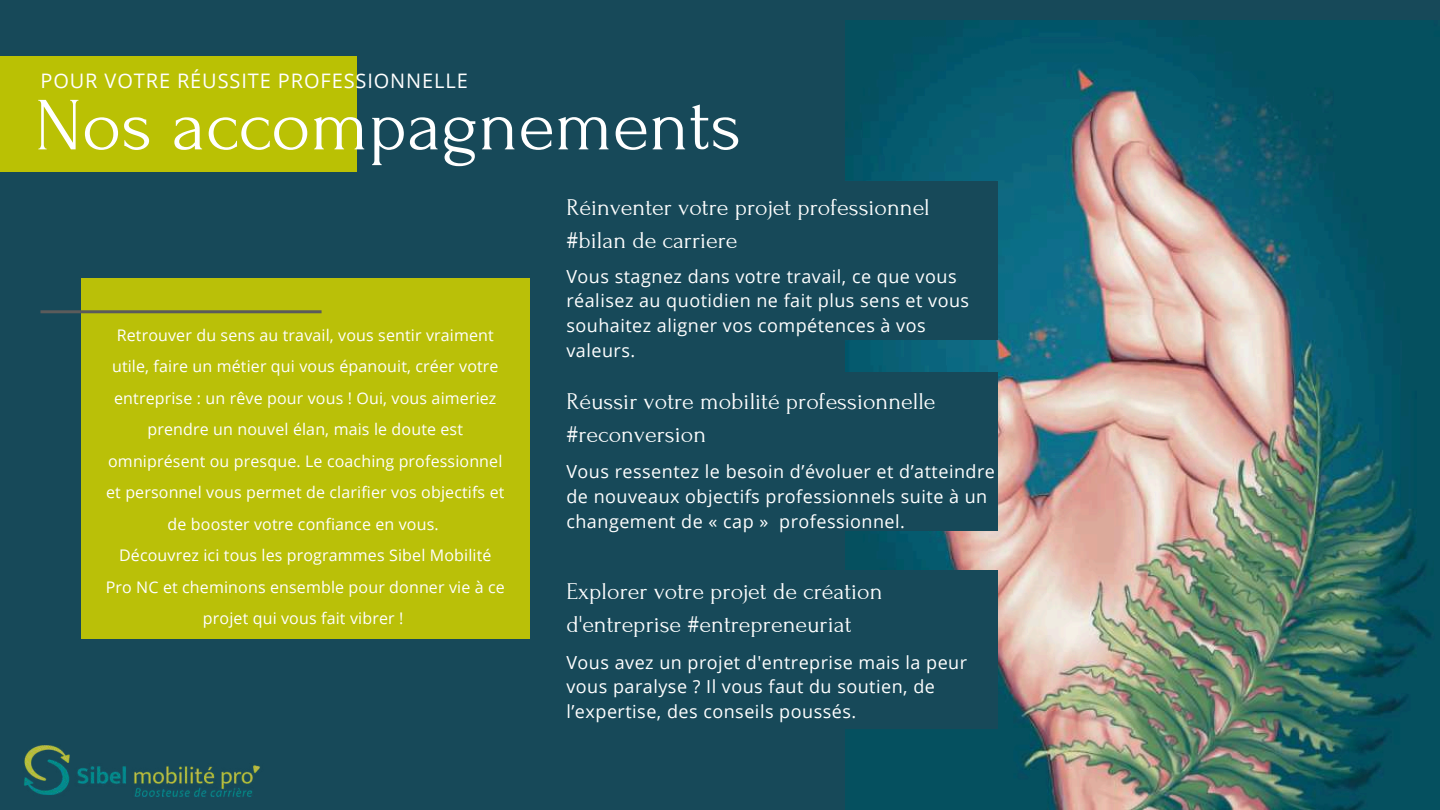
<style>
.page{position:relative;width:1440px;height:810px;background:#174959}
.page>*{position:absolute;margin:0;border:0;box-sizing:border-box;transform-origin:0 0}
.t1{font:75px "Forum";color:#fff}
.t2{font:24px/33px "Forum";color:#fff}
.t3{font:20px "Open Sans";letter-spacing:.045em;color:#fff}
.t4{font:18px/24.8px "Open Sans";letter-spacing:.025em;color:#fff}
.t5{font:16px/31.5px "Open Sans";letter-spacing:.01em;color:#fff;text-align:center}
</style>
<div class="page">
<img style="left:845px;top:21px;width:595px;height:789px">
<div style="left:603px;top:373px;width:395px;height:158px;background:#174959"></div>
<div style="left:603px;top:571px;width:395px;height:158px;background:#174959"></div>
<div style="left:603px;top:181px;width:395px;height:158px;background:#174959"></div>
<div style="left:0;top:56px;width:357px;height:116px;background:#bac104"></div>
<div style="left:81px;top:278px;width:449px;height:361px;background:#bac008"></div>
<hr style="left:40px;top:310px;width:282px;height:3px;background:#5b5b5b">
<img style="left:24px;top:745px;width:236px;height:52px">
<p class="t3" style="left:40px;top:67px;width:429px">POUR VOTRE RÉUSSITE PROFESSIONNELLE</p>
<h1 class="t1" style="left:35px;top:85px;width:708px">Nos accompagnements</h1>
<p class="t5" style="left:106px;top:319px;width:401px">Retrouver du sens au travail, vous sentir vraiment utile, faire un métier qui vous épanouit, créer votre entreprise : un rêve pour vous ! Oui, vous aimeriez prendre un nouvel élan, mais le doute est omniprésent ou presque. Le coaching professionnel et personnel vous permet de clarifier vos objectifs et de booster votre confiance en vous.<br>Découvrez ici tous les programmes Sibel Mobilité Pro NC et cheminons ensemble pour donner vie à ce projet qui vous fait vibrer !</p>
<h2 class="t2" style="left:566px;top:191px;width:365px">Réinventer votre projet professionnel #bilan de carriere</h2>
<p class="t4" style="left:566px;top:263px;width:404px">Vous stagnez dans votre travail, ce que vous réalisez au quotidien ne fait plus sens et vous souhaitez aligner vos compétences à vos valeurs.</p>
<h2 class="t2" style="left:566px;top:385px;width:371px">Réussir votre mobilité professionnelle #reconversion</h2>
<p class="t4" style="left:566px;top:459px;width:430px">Vous ressentez le besoin d’évoluer et d’atteindre de nouveaux objectifs professionnels suite à un changement de « cap » professionnel.</p>
<h2 class="t2" style="left:566px;top:575px;width:318px">Explorer votre projet de création d'entreprise #entrepreneuriat</h2>
<p class="t4" style="left:566px;top:649px;width:402px">Vous avez un projet d'entreprise mais la peur vous paralyse ? Il vous faut du soutien, de l’expertise, des conseils poussés.</p>
</div>
